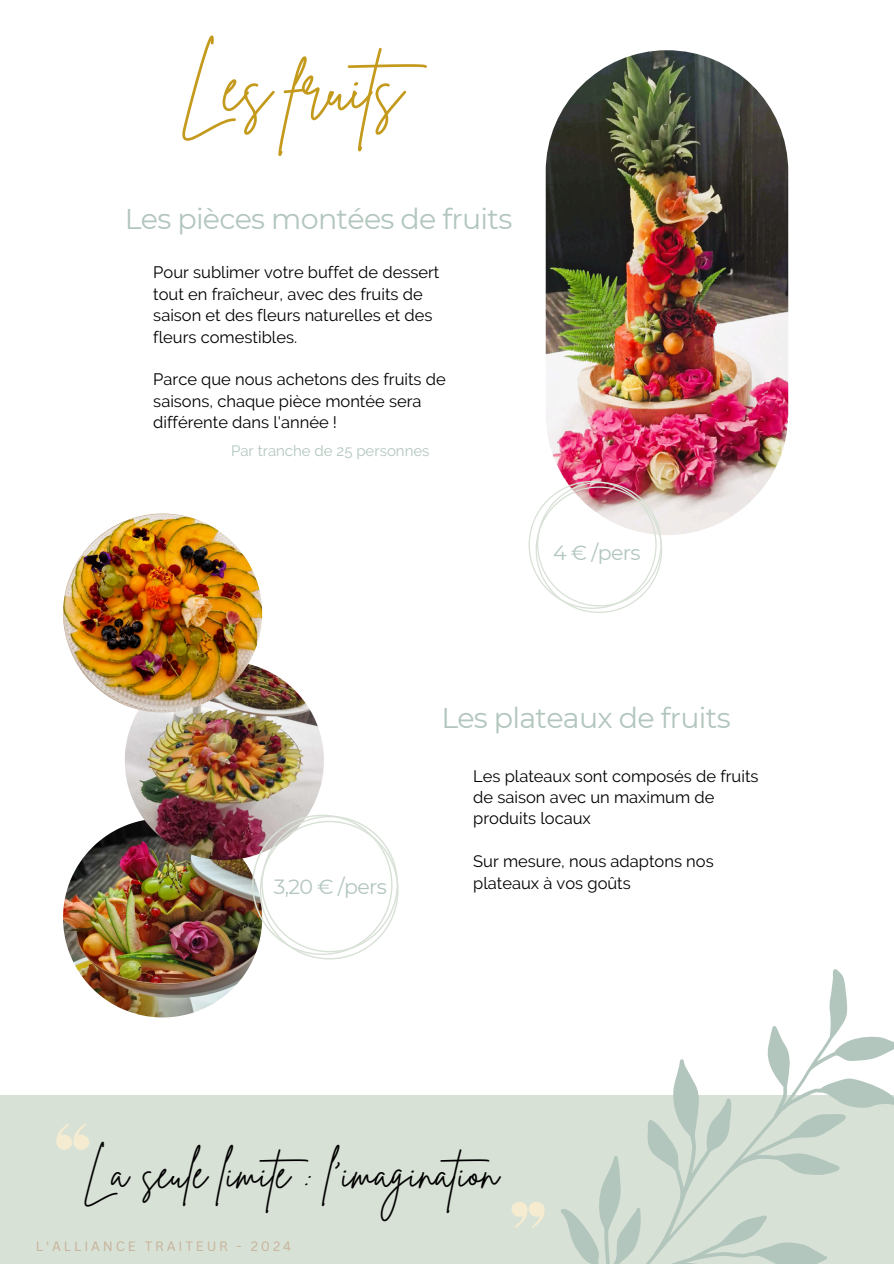
<style>
.page{position:relative;width:894px;height:1264px;background:#fff}
.page>*{position:absolute;margin:0;border:0;box-sizing:border-box;transform-origin:0 0}
.t1{font:70.5px "Brittany Signature";letter-spacing:-.03em;color:#c49a1c}
.t2{font:43.5px "Brittany Signature";color:#000}
.t3{font:28.5px "Montserrat";letter-spacing:-.025em;color:#b2c6bd}
.t4{font:20.55px "Montserrat";letter-spacing:-.03em;color:#b2c6bd}
.t5{font:16.5px/21.3px "Raleway";color:#000}
.t6{font:15px "Raleway";color:#b2c6bd}
.t7{font:13.2px "Canva Sans";letter-spacing:.215em;color:#c7b299}
</style>
<div class="page">
<div style="left:0;top:1095px;width:893px;height:168px;background:#d8e1d6"></div>
<svg style="left:56px;top:1124px;width:33px;height:25px"></svg>
<svg style="left:511px;top:969px;width:382px;height:294px"></svg>
<img style="left:63px;top:825px;width:190px;height:192px">
<img style="left:125px;top:668px;width:199px;height:192px">
<img style="left:63px;top:513px;width:199px;height:199px">
<img style="left:545px;top:50px;width:243px;height:485px;border-radius:121px">
<svg style="left:528px;top:481px;width:134px;height:131px"></svg>
<svg style="left:252px;top:814px;width:146px;height:145px"></svg>
<h4 class="t1" style="left:179px;top:40px;width:269px">Les fruits</h4>
<h5 class="t3" style="left:125px;top:202px;width:389px">Les pièces montées de fruits</h5>
<p class="t5" style="left:153px;top:262px;width:287px">Pour sublimer votre buffet de dessert tout en fraîcheur, avec des fruits de saison et des fleurs naturelles et des fleurs comestibles.</p>
<p class="t5" style="left:153px;top:369px;width:294px">Parce que nous achetons des fruits de saisons, chaque pièce montée sera différente dans l'année !</p>
<p class="t6" style="left:231px;top:441px;width:200px">Par tranche de 25 personnes</p>
<h5 class="t4" style="left:553px;top:540px;width:89px">4 € /pers</h5>
<h3 class="t4" style="left:274px;top:874px;width:114px">3,20 € /pers</h3>
<h5 class="t3" style="left:441px;top:700px;width:291px">Les plateaux de fruits</h5>
<p class="t5" style="left:473px;top:765px;width:287px">Les plateaux sont composés de fruits de saison avec un maximum de produits locaux</p>
<h4 class="t5" style="left:473px;top:850px;width:242px">Sur mesure, nous adaptons nos plateaux à vos goûts</h4>
<h1 class="t2" style="left:83px;top:1145px;width:420px">La seule limite : l'imagination</h1>
<p class="t7" style="left:36px;top:1237px;width:257px">L'ALLIANCE TRAITEUR - 2024</p>
</div>
